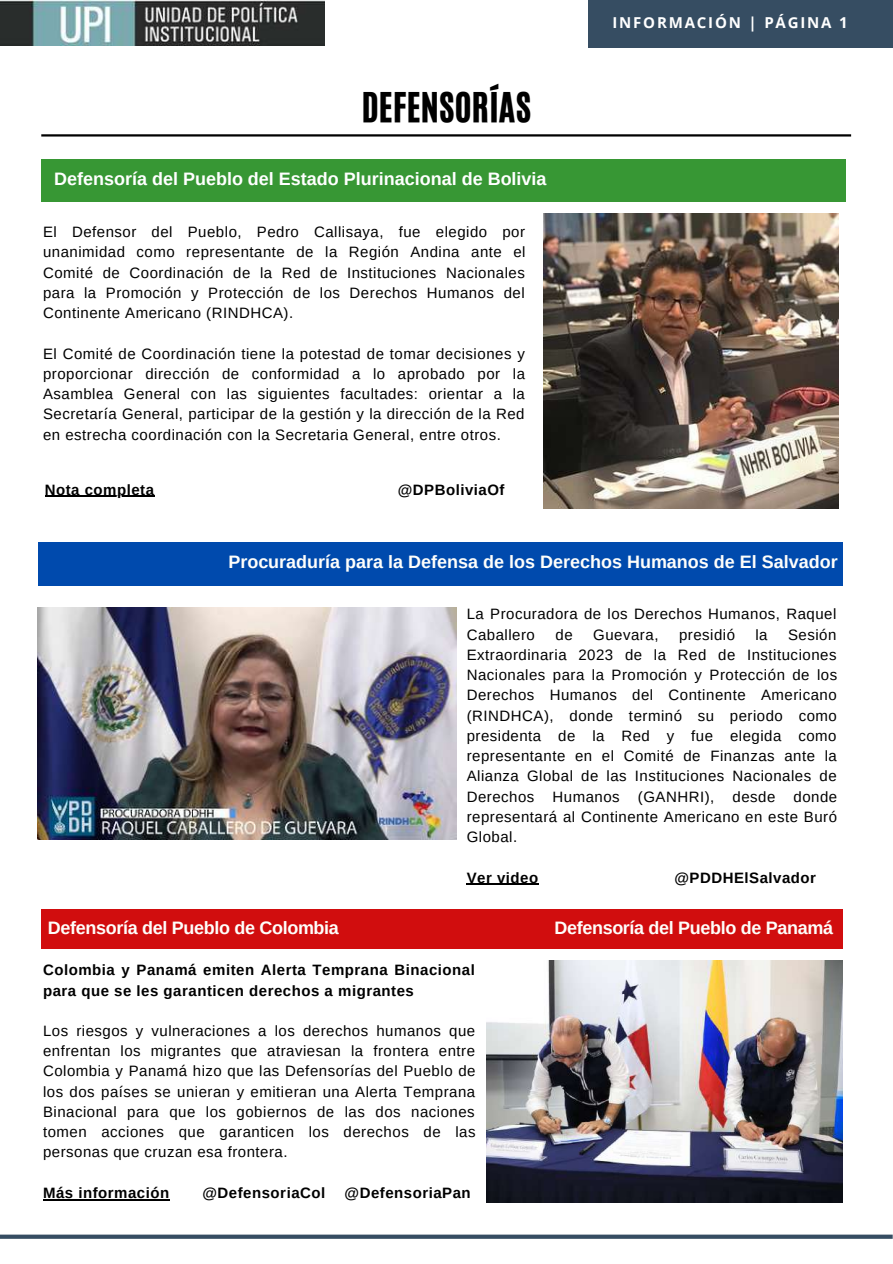
<style>
.page{position:relative;width:893px;height:1264px;background:#fff}
.page>*{position:absolute;margin:0;border:0;box-sizing:border-box;transform-origin:0 0}
.t1{font:34.5px "CA Generated";letter-spacing:.01em;color:#000}
.t2{font:700 18px "Arimo";letter-spacing:-.01em;color:#fefefb}
.t3{font:700 18px "Arimo";color:#fff}
.t4{font:15px/20.2px "Arimo";letter-spacing:.035em;color:#000;text-align:justify}
.t5{font:700 15px/20.2px "Arimo";letter-spacing:.035em;color:#000}
.t6{font:700 15px "Open Sans";letter-spacing:.12em;color:#fff}
</style>
<div class="page">
<img style="left:0;top:0;width:324px;height:46px">
<svg style="left:0;top:1234px;width:892px;height:4px;background:#546879"></svg>
<div style="left:588px;top:0;width:304px;height:47px;background:#364d62"></div>
<div style="left:41px;top:160px;width:804px;height:42px;background:#379734"></div>
<div style="left:38px;top:542px;width:804px;height:43px;background:#004aad"></div>
<div style="left:41px;top:909px;width:801px;height:39px;background:#d10d0e"></div>
<hr style="left:41px;top:134px;width:810px;height:2px;background:#000">
<img style="left:487px;top:960px;width:355px;height:242px">
<img style="left:543px;top:214px;width:295px;height:294px">
<img style="left:38px;top:607px;width:418px;height:232px">
<hr style="left:466px;top:883px;width:72px;height:1px;background:#000">
<hr style="left:43px;top:1198px;width:127px;height:2px;background:#000">
<hr style="left:45px;top:496px;width:110px;height:1px;background:#000">
<h1 class="t1" style="left:361px;top:83px;width:171px">DEFENSORÍAS</h1>
<p class="t3" style="left:54px;top:169px;width:494px">Defensoría del Pueblo del Estado Plurinacional de Bolivia</p>
<p class="t4" style="left:43px;top:222px;width:484px">El Defensor del Pueblo, Pedro Callisaya, fue elegido por unanimidad como representante de la Región Andina ante el Comité de Coordinación de la Red de Instituciones Nacionales para la Promoción y Protección de los Derechos Humanos del Continente Americano (RINDHCA).</p>
<p class="t4" style="left:43px;top:343px;width:483px">El Comité de Coordinación tiene la potestad de tomar decisiones y proporcionar dirección de conformidad a lo aprobado por la Asamblea General con las siguientes facultades: orientar a la Secretaría General, participar de la gestión y la dirección de la Red en estrecha coordinación con la Secretaria General, entre otros.</p>
<p class="t5" style="left:45px;top:479px;width:111px">Nota completa</p>
<p class="t5" style="left:397px;top:479px;width:108px">@DPBoliviaOf</p>
<p class="t6" style="left:612px;top:12px;width:237px">INFORMACIÓN | PÁGINA 1</p>
<p class="t2" style="left:228px;top:551px;width:611px">Procuraduría para la Defensa de los Derechos Humanos de El Salvador</p>
<p class="t4" style="left:466px;top:604px;width:371px">La Procuradora de los Derechos Humanos, Raquel<br>Caballero</p>
<p class="t4" style="left:466px;top:624px;width:372px;text-indent:321px">Sesión Extraordinaria 2023 de la Red de Instituciones Nacionales para la Promoción y Protección de los Derechos Humanos del Continente Americano (RINDHCA), donde terminó su periodo como presidenta de la Red y fue elegida como representante en el Comité de Finanzas ante la Alianza Global de las Instituciones Nacionales de Derechos Humanos (GANHRI), desde donde representará al Continente Americano en este Buró Global.</p>
<p class="t5" style="left:466px;top:867px;width:73px">Ver video</p>
<p class="t5" style="left:674px;top:867px;width:143px">@PDDHElSalvador</p>
<p class="t4" style="left:555px;top:624px;width:19px">de</p>
<p class="t4" style="left:593px;top:624px;width:67px">Guevara,</p>
<p class="t4" style="left:679px;top:624px;width:58px">presidió</p>
<p class="t4" style="left:755px;top:624px;width:14px">la</p>
<p class="t2" style="left:48px;top:917px;width:292px">Defensoría del Pueblo de Colombia</p>
<p class="t5" style="left:43px;top:959px;width:433px">Colombia y Panamá emiten Alerta Temprana Binacional para que se les garanticen derechos a migrantes</p>
<p class="t4" style="left:43px;top:1020px;width:434px">Los riesgos y vulneraciones a los derechos humanos que enfrentan los migrantes que atraviesan la frontera entre Colombia y Panamá hizo que las Defensorías del Pueblo de los dos países se unieran y emitieran una Alerta Temprana Binacional para que los gobiernos de las dos naciones tomen acciones que garanticen los derechos de las personas que cruzan esa frontera.</p>
<p class="t5" style="left:43px;top:1182px;width:128px">Más información</p>
<p class="t5" style="left:202px;top:1182px;width:124px">@DefensoriaCol</p>
<p class="t5" style="left:344px;top:1182px;width:128px">@DefensoriaPan</p>
<p class="t2" style="left:554px;top:917px;width:280px">Defensoría del Pueblo de Panamá</p>
</div>
